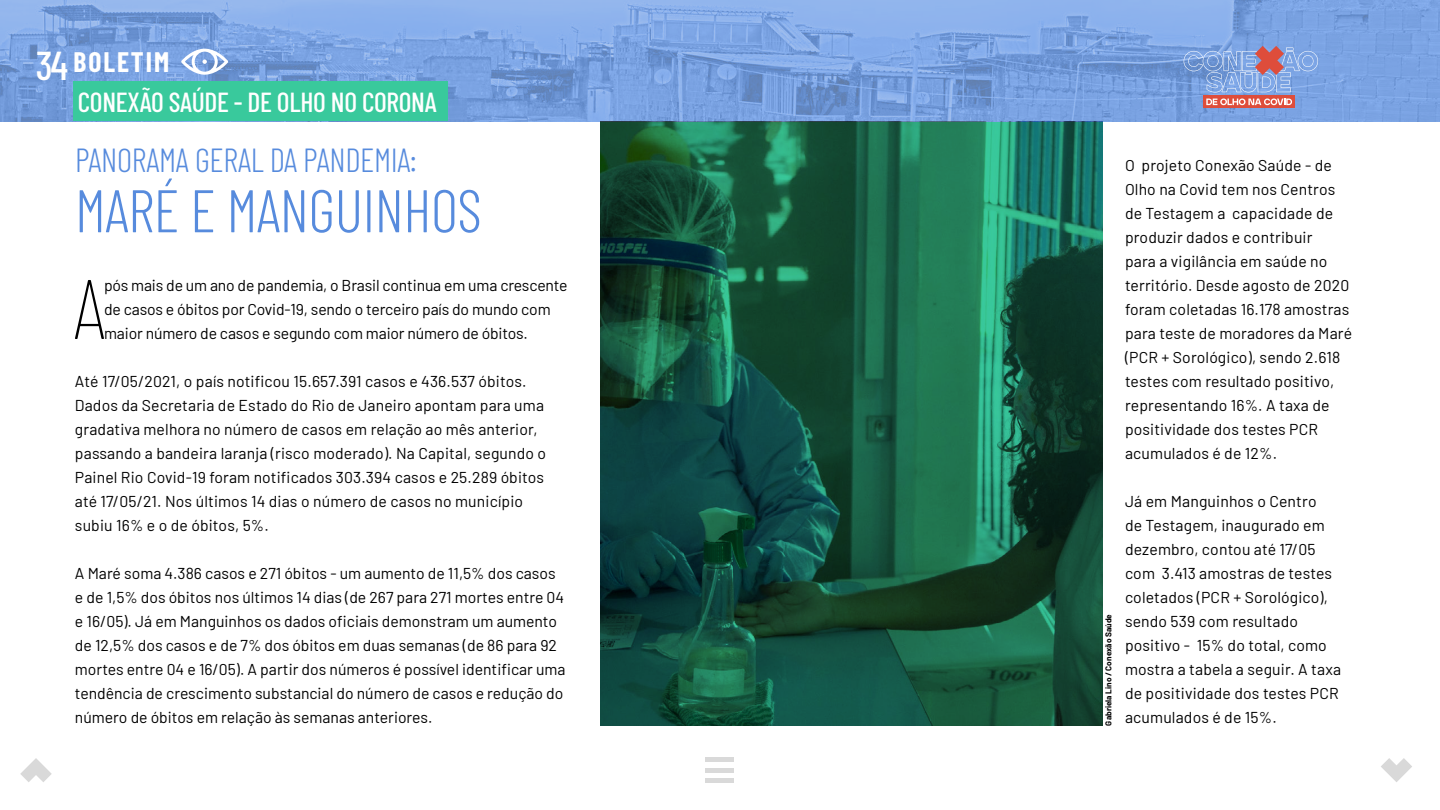
<style>
.page{position:relative;width:1440px;height:810px;background:#fff}
.page>*{position:absolute;margin:0;border:0;box-sizing:border-box;transform-origin:0 0}
.t1{font:100 84.3px "Barlow Condensed";color:#000}
.t2{font:300 60px "Barlow Condensed";letter-spacing:-.01em;color:#578bdd}
.t3{font:500 40.28px "Barlow Condensed";color:#fff}
.t4{font:300 33.38px "Barlow Condensed";letter-spacing:-.01em;color:#578bdd}
.t5{font:500 27.53px "Barlow Condensed";letter-spacing:-.01em;color:#fff}
.t6{font:700 27.53px "Barlow Condensed";letter-spacing:.07em;color:#fff}
.t7{font:15.75px/24px "Barlow";letter-spacing:.01em;color:#000}
.t8{font:15.75px/24px "Barlow";letter-spacing:-.01em;color:#000}
.t9{font:700 8.25px "Barlow";color:#000}
</style>
<div class="page">
<img style="left:0;top:0;width:1440px;height:121px">
<svg style="left:181px;top:49px;width:47px;height:26px"></svg>
<div style="left:74px;top:81px;width:374px;height:40px;background:#39c99c"></div>
<svg style="left:1184px;top:46px;width:134px;height:46px;background:#8da0d2"></svg>
<div style="left:1203px;top:96px;width:92px;height:12px;background:#de4d3b"></div>
<svg style="left:1206px;top:98px;width:86px;height:7px"></svg>
<svg style="left:20px;top:758px;width:32px;height:24px"></svg>
<svg style="left:1381px;top:758px;width:31px;height:24px"></svg>
<div style="left:706px;top:768px;width:28px;height:5px;background:#d9d9d9"></div>
<div style="left:706px;top:757px;width:28px;height:5px;background:#d9d9d9"></div>
<div style="left:706px;top:778px;width:28px;height:5px;background:#d9d9d9"></div>
<img style="left:600px;top:122px;width:502px;height:604px">
<h3 class="t3" style="left:36px;top:37px;width:34px">34</h3>
<h3 class="t6" style="left:74px;top:42px;width:97px">BOLETIM</h3>
<h3 class="t5" style="left:78px;top:82px;width:361px">CONEXÃO SAÚDE - DE OLHO NO CORONA</h3>
<h3 class="t4" style="left:75px;top:136px;width:343px">PANORAMA GERAL DA PANDEMIA:</h3>
<h2 class="t2" style="left:75px;top:168px;width:408px">MARÉ E MANGUINHOS</h2>
<h1 class="t1" style="left:74px;top:248px;width:32px">A</h1>
<p class="t8" style="left:104px;top:272px;width:465px">pós mais de um ano de pandemia, o Brasil continua em uma crescente de casos e óbitos por Covid-19, sendo o terceiro país do mundo com maior número de casos e segundo com maior número de óbitos.</p>
<p class="t7" style="left:75px;top:368px;width:473px">Até 17/05/2021, o país notificou 15.657.391 casos e 436.537 óbitos.<br>Dados da Secretaria de Estado do Rio de Janeiro apontam para uma gradativa melhora no número de casos em relação ao mês anterior, passando a bandeira laranja (risco moderado). Na Capital, segundo o Painel Rio Covid-19 foram notificados 303.394 casos e 25.289 óbitos até 17/05/21. Nos últimos 14 dias o número de casos no município subiu 16% e o de óbitos, 5%.</p>
<p class="t7" style="left:75px;top:560px;width:492px">A Maré soma 4.386 casos e 271 óbitos - um aumento de 11,5% dos casos e de 1,5% dos óbitos nos últimos 14 dias (de 267 para 271 mortes entre 04 e 16/05). Já em Manguinhos os dados oficiais demonstram um aumento de 12,5% dos casos e de 7% dos óbitos em duas semanas (de 86 para 92 mortes entre 04 e 16/05). A partir dos números é possível identificar uma tendência de crescimento substancial do número de casos e redução do número de óbitos em relação às semanas anteriores.</p>
<p class="t9" style="left:1102px;top:726px;width:113px;rotate:-90deg">Gabriela Lino / Conexão Saúde</p>
<p class="t7" style="left:1125px;top:152px;width:229px">O projeto Conexão Saúde - de<br>Olho na Covid tem nos Centros de Testagem a capacidade de produzir dados e contribuir<br>para a vigilância em saúde no território. Desde agosto de 2020 foram coletadas 16.178 amostras para teste de moradores da Maré (PCR + Sorológico), sendo 2.618 testes com resultado positivo, representando 16%. A taxa de positividade dos testes PCR acumulados é de 12%.</p>
<p class="t7" style="left:1125px;top:488px;width:218px">Já em Manguinhos o Centro<br>de Testagem, inaugurado em dezembro, contou até 17/05 com 3.413 amostras de testes coletados (PCR + Sorológico), sendo 539 com resultado positivo - 15% do total, como mostra a tabela a seguir. A taxa de positividade dos testes PCR</p>
<p class="t7" style="left:1125px;top:704px;width:153px">acumulados é de 15%.</p>
</div>
